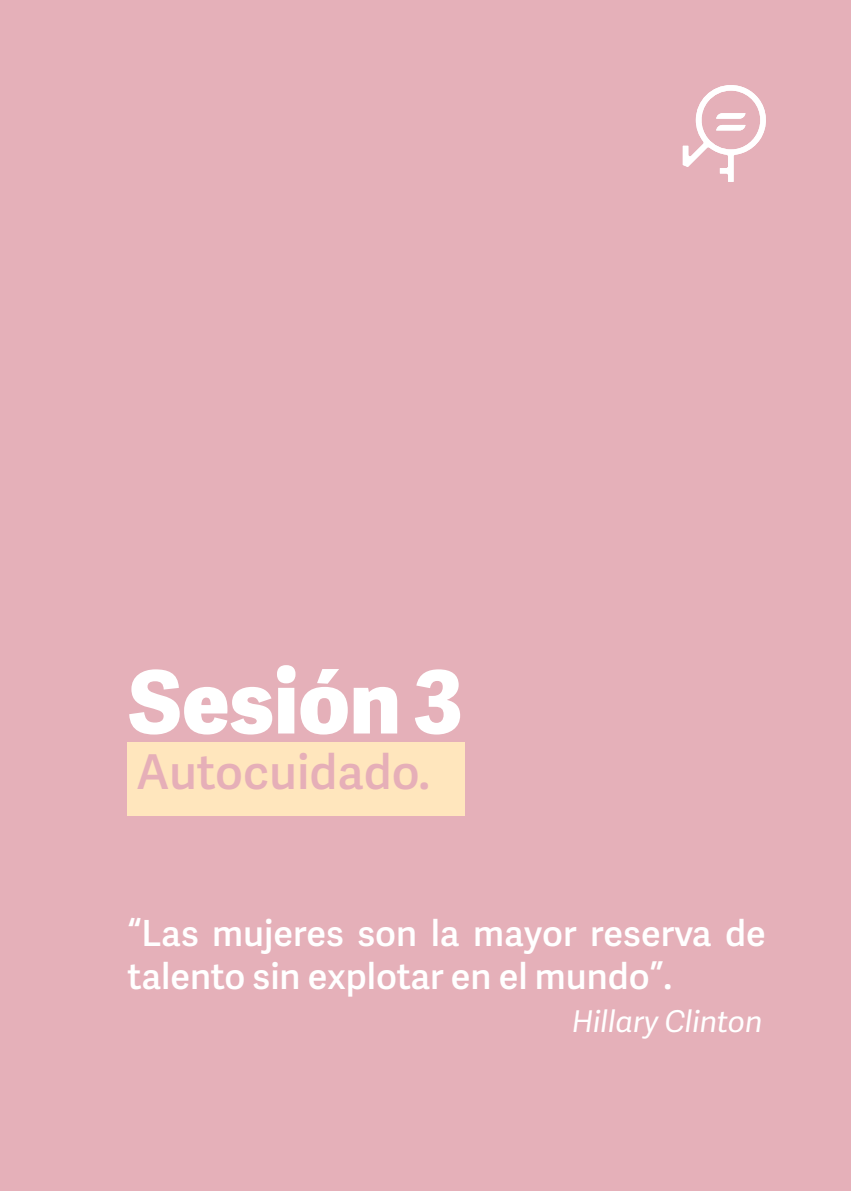
<style>
.page{position:relative;width:851px;height:1191px;background:#fff}
.page>*{position:absolute;margin:0;border:0;box-sizing:border-box;transform-origin:0 0}
.t1{font:800 87px "Adelle Sans";color:#fff}
.t2{font:600 48px "Adelle Sans";color:#e6afb8}
.t3{font:600 36px/43.2px "Adelle Sans";color:#fff}
.t4{font:italic 30px "Adelle Sans";color:#fff}
</style>
<div class="page">
<div style="left:0;top:0;width:850px;height:1191px;background:#e5b0b9"></div>
<svg style="left:682px;top:85px;width:84px;height:97px"></svg>
<div style="left:128px;top:742px;width:336px;height:73px;background:#ffe6bd"></div>
<p class="t1" style="left:129px;top:638px;width:335px">Sesión 3</p>
<p class="t2" style="left:136px;top:736px;width:295px">Autocuidado.</p>
<p class="t3" style="left:128px;top:910px;width:639px">“Las mujeres son la mayor reserva de talento sin explotar en el mundo”.</p>
<p class="t4" style="left:572px;top:1000px;width:192px">Hillary Clinton</p>
</div>
